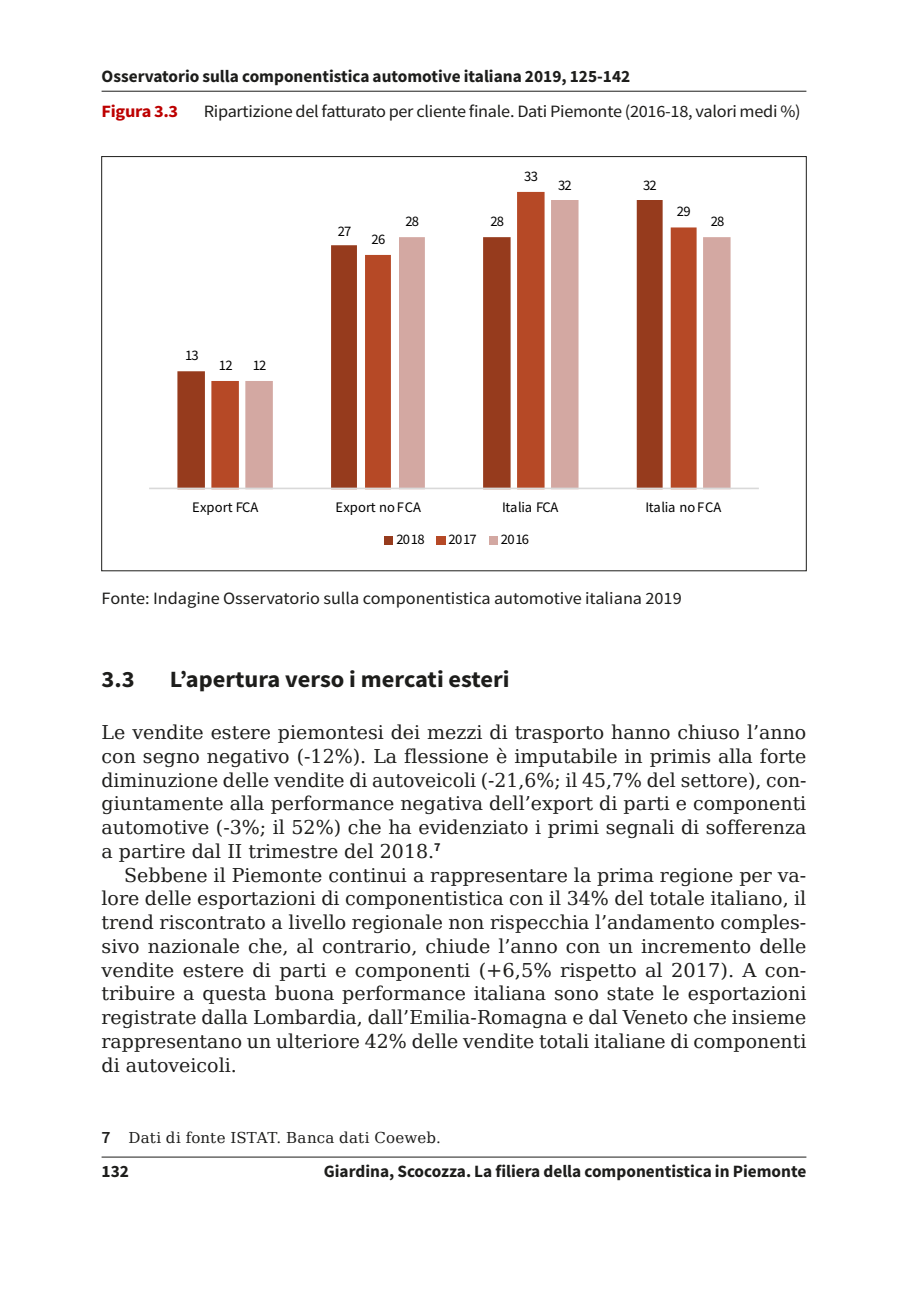
<style>
.page{position:relative;width:908px;height:1304px;background:#fff}
.page>*{position:absolute;margin:0;border:0;box-sizing:border-box;transform-origin:0 0}
.t1{font:700 23.4px "Source Sans Pro";color:#1d1d1b;scale:1.05 1}
.t2{font:19px/23.8px "DejaVu Serif";color:#1d1d1b;text-align:justify}
.t3{font:17.2px "Source Sans Pro";letter-spacing:-.015em;color:#1d1d1b;scale:1.06 1}
.t4{font:700 17.2px "Source Sans Pro";color:#1d1d1b}
.t5{font:700 17.2px "Source Sans Pro";letter-spacing:-.015em;color:#bd0000;scale:1.06 1}
.t6{font:15px "DejaVu Serif";letter-spacing:.015em;color:#1d1d1b}
.t7{font:14.6px "Source Sans Pro";letter-spacing:-.025em;color:#000}
.t8{font:14.6px "Source Sans Pro";letter-spacing:.005em;color:#000}
.t9{font:14.6px "Source Sans Pro";color:#000}
.s1{font-family:"Source Sans Pro";font-weight:600;font-size:17.2px}
</style>
<div class="page">
<hr style="left:101px;top:1157px;width:705px;height:1px;background:#1d1d1b">
<hr style="left:101px;top:91px;width:705px;height:1px;background:#1d1d1b">
<svg style="left:177px;top:371px;width:34px;height:117px;fill:#963b1d"></svg>
<svg style="left:211px;top:192px;width:334px;height:296px"></svg>
<svg style="left:245px;top:200px;width:485px;height:288px"></svg>
<hr style="left:149px;top:488px;width:609px;height:1px;background:#d9d9d9">
<div style="left:384px;top:536px;width:8px;height:8px;background:#963b1d"></div>
<div style="left:436px;top:536px;width:9px;height:8px;background:#b64926"></div>
<div style="left:489px;top:536px;width:8px;height:8px;background:#d3a8a2"></div>
<p class="t4" style="left:101px;top:65px;width:530px">Osservatorio sulla componentistica automotive italiana 2019, 125-142</p>
<p class="t5" style="left:101px;top:100px;width:74px">Figura 3.3</p>
<p class="t3" style="left:204px;top:101px;width:564px">Ripartizione del fatturato per cliente finale. Dati Piemonte (2016-18, valori medi %)</p>
<p class="t7" style="left:185px;top:346px;width:15px">13</p>
<p class="t7" style="left:219px;top:356px;width:15px">12</p>
<p class="t7" style="left:252px;top:356px;width:15px">12</p>
<p class="t7" style="left:337px;top:221px;width:15px">27</p>
<p class="t7" style="left:371px;top:229px;width:15px">26</p>
<p class="t7" style="left:405px;top:212px;width:15px">28</p>
<p class="t7" style="left:490px;top:212px;width:15px">28</p>
<p class="t7" style="left:524px;top:166px;width:15px">33</p>
<p class="t7" style="left:558px;top:176px;width:15px">32</p>
<p class="t7" style="left:642px;top:176px;width:15px">32</p>
<p class="t7" style="left:676px;top:202px;width:15px">29</p>
<p class="t7" style="left:710px;top:212px;width:15px">28</p>
<p class="t9" style="left:192px;top:498px;width:68px">Export FCA</p>
<p class="t8" style="left:335px;top:498px;width:87px">Export no FCA</p>
<p class="t7" style="left:502px;top:498px;width:58px">Italia FCA</p>
<p class="t7" style="left:645px;top:498px;width:77px">Italia no FCA</p>
<p class="t7" style="left:396px;top:530px;width:30px">2018</p>
<p class="t7" style="left:448px;top:530px;width:30px">2017</p>
<p class="t7" style="left:500px;top:530px;width:30px">2016</p>
<p class="t3" style="left:101px;top:588px;width:548px">Fonte: Indagine Osservatorio sulla componentistica automotive italiana 2019</p>
<p class="t1" style="left:101px;top:663px;width:33px">3.3</p>
<p class="t1" style="left:170px;top:663px;width:325px">L’apertura verso i mercati esteri</p>
<p class="t2" style="left:101px;top:720px;width:706px">Le vendite estere piemontesi dei mezzi di trasporto hanno chiuso l’anno con segno negativo (-12%). La flessione è imputabile in primis alla forte diminuzione delle vendite di autoveicoli (-21,6%; il 45,7% del settore), con&shy;giuntamente alla performance negativa dell’export di parti e componenti automotive (-3%; il 52%) che ha evidenziato i primi segnali di sofferenza a partire dal II trimestre del 2018.<sup>7</sup></p>
<p class="t2" style="left:101px;top:863px;width:706px;text-indent:23px">Sebbene il Piemonte continui a rappresentare la prima regione per va&shy;lore delle esportazioni di componentistica con il 34% del totale italiano, il trend riscontrato a livello regionale non rispecchia l’andamento comples&shy;sivo nazionale che, al contrario, chiude l’anno con un incremento delle vendite estere di parti e componenti (+6,5% rispetto al 2017). A con&shy;tribuire a questa buona performance italiana sono state le esportazioni registrate dalla Lombardia, dall’Emilia-Romagna e dal Veneto che insieme rappresentano un ulteriore 42% delle vendite totali italiane di componenti di autoveicoli.</p>
<p class="t6" style="left:101px;top:1126px;width:340px"><span class="s1">7</span> Dati di fonte ISTAT. Banca dati Coeweb.</p>
<p class="t4" style="left:101px;top:1160px;width:29px">132</p>
<p class="t4" style="left:323px;top:1160px;width:484px">Giardina, Scocozza. La filiera della componentistica in Piemonte</p>
</div>
